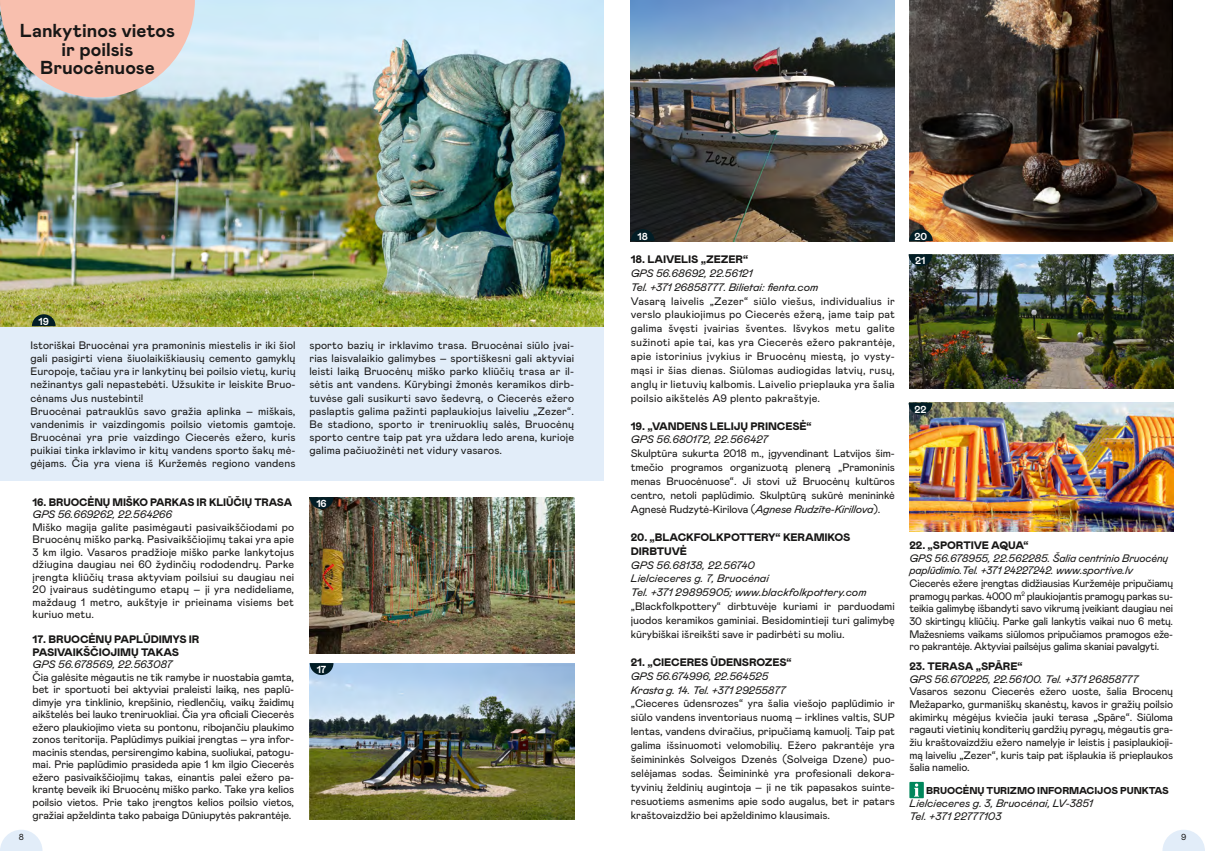
<style>
.page{position:relative;width:1205px;height:851px;background:#fff}
.page>*{position:absolute;margin:0;border:0;box-sizing:border-box;transform-origin:0 0}
.t1{font:700 18.75px/18.8px "Mabry Pro";color:#181716;text-align:center}
.t2{font:10.88px/13.9px "Mabry Pro";letter-spacing:.01em;color:#181716;text-align:justify}
.t3{font:italic 10.88px/13.9px "Mabry Pro";letter-spacing:-.01em;color:#181716}
.t4{font:900 10.88px/12.5px "Mabry Pro";letter-spacing:-.01em;color:#181716}
.t5{font:700 10.12px "Mabry Pro";letter-spacing:-.01em;color:#fff}
.t6{font:900 10px "Mabry Pro";letter-spacing:-.01em;color:#181716}
.t7{font:8.75px "Mabry Pro";color:#181716}
.s1{font-style:italic}
</style>
<div class="page">
<svg style="left:0;top:830px;width:43px;height:20px"></svg>
<svg style="left:1162px;top:830px;width:43px;height:20px"></svg>
<img style="left:310px;top:497px;width:265px;height:156px">
<img style="left:631px;top:0;width:264px;height:241px">
<img style="left:909px;top:0;width:263px;height:241px">
<img style="left:909px;top:403px;width:264px;height:128px">
<div style="left:0;top:102px;width:603px;height:378px;background:#e2edf9"></div>
<img style="left:0;top:0;width:603px;height:326px">
<svg style="left:0;top:0;width:195px;height:97px;background:#e3bbad"></svg>
<img style="left:310px;top:663px;width:265px;height:156px">
<svg style="left:310px;top:497px;width:23px;height:12px"></svg>
<img style="left:909px;top:254px;width:264px;height:135px">
<svg style="left:908px;top:254px;width:24px;height:12px"></svg>
<svg style="left:908px;top:403px;width:24px;height:11px"></svg>
<svg style="left:310px;top:663px;width:23px;height:12px"></svg>
<svg style="left:32px;top:314px;width:24px;height:12px"></svg>
<svg style="left:631px;top:229px;width:23px;height:12px"></svg>
<svg style="left:909px;top:229px;width:24px;height:12px"></svg>
<div style="left:909px;top:781px;width:15px;height:17px;background:#00875c"></div>
<svg style="left:914px;top:783px;width:5px;height:13px"></svg>
<h1 class="t1" style="left:20px;top:20px;width:157px">Lankytinos vietos ir poilsis<br>Bruocėnuose</h1>
<p class="t5" style="left:39px;top:314px;width:12px">19</p>
<p class="t2" style="left:30px;top:338px;width:267px;line-height:13.1px;text-align:left">Istoriškai Bruocėnai yra pramoninis miestelis ir iki šiol gali pasigirti viena šiuolaikiškiausių cemento gamyklų Europoje, tačiau yra ir lankytinų bei poilsio vietų, kurių nežinantys gali nepastebėti. Užsukite ir leiskite Bruo&shy;cėnams Jus nustebinti!<br>Bruocėnai patrauklūs savo gražia aplinka – miškais, vandenimis ir vaizdingomis poilsio vietomis gamtoje.<br>Bruocėnai yra prie vaizdingo Ciecerės ežero, kuris puikiai tinka irklavimo ir kitų vandens sporto šakų mė&shy;gėjams. Čia yra viena iš Kuržemės regiono vandens</p>
<p class="t2" style="left:309px;top:338px;width:266px;line-height:13.1px">sporto bazių ir irklavimo trasa. Bruocėnai siūlo įvai&shy;rias laisvalaikio galimybes – sportiškesni gali aktyviai leisti laiką Bruocėnų miško parko kliūčių trasa ar il&shy;sėtis ant vandens. Kūrybingi žmonės keramikos dirb&shy;tuvėse gali susikurti savo šedevrą, o Ciecerės ežero paslaptis galima pažinti paplaukiojus laiveliu „Zezer“.<br>Be stadiono, sporto ir treniruoklių salės, Bruocėnų sporto centre taip pat yra uždara ledo arena, kurioje galima pačiuožinėti net vidury vasaros.</p>
<p class="t4" style="left:33px;top:495px;width:261px">16. BRUOCĖNŲ MIŠKO PARKAS IR KLIŪČIŲ TRASA</p>
<p class="t3" style="left:33px;top:507px;width:141px">GPS 56.669262, 22.564266</p>
<p class="t2" style="left:33px;top:520px;width:263px;line-height:12.5px">Miško magija galite pasimėgauti pasivaikščiodami po Bruocėnų miško parką. Pasivaikščiojimų takai yra apie 3 km ilgio. Vasaros pradžioje miško parke lankytojus džiugina daugiau nei 60 žydinčių rododendrų. Parke įrengta kliūčių trasa aktyviam poilsiui su daugiau nei 20 įvairaus sudėtingumo etapų – ji yra nedideliame, maždaug 1 metro, aukštyje ir prieinama visiems bet kuriuo metu.</p>
<p class="t4" style="left:33px;top:633px;width:168px">17. BRUOCĖNŲ PAPLŪDIMYS IR<br>PASIVAIKŠČIOJIMŲ TAKAS</p>
<p class="t3" style="left:33px;top:657px;width:141px">GPS 56.678569, 22.563087</p>
<p class="t2" style="left:33px;top:670px;width:263px;line-height:12.5px">Čia galėsite mėgautis ne tik ramybe ir nuostabia gamta, bet ir sportuoti bei aktyviai praleisti laiką, nes paplū&shy;dimyje yra tinklinio, krepšinio, riedlenčių, vaikų žaidimų aikštelės bei lauko treniruokliai. Čia yra oficiali Ciecerės ežero plaukiojimo vieta su pontonu, ribojančiu plaukimo zonos teritorija. Paplūdimys puikiai įrengtas – yra infor&shy;macinis stendas, persirengimo kabina, suoliukai, patogu&shy;mai. Prie paplūdimio prasideda apie 1 km ilgio Ciecerės ežero pasivaikščiojimų takas, einantis palei ežero pa&shy;krantę beveik iki Bruocėnų miško parko. Take yra kelios poilsio vietos. Prie tako įrengtos kelios poilsio vietos, gražiai apželdinta tako pabaiga Dūniupytės pakrantėje.</p>
<p class="t5" style="left:316px;top:496px;width:12px">16</p>
<p class="t5" style="left:317px;top:662px;width:11px">17</p>
<p class="t5" style="left:637px;top:229px;width:12px">18</p>
<p class="t5" style="left:914px;top:229px;width:14px">20</p>
<p class="t4" style="left:631px;top:252px;width:119px">18. LAIVELIS „ZEZER“</p>
<p class="t3" style="left:631px;top:265px;width:189px">GPS 56.68692, 22.56121<br>Tel. +371 26858777. Bilietai: fienta.com</p>
<p class="t2" style="left:631px;top:293px;width:266px">Vasarą laivelis „Zezer“ siūlo viešus, individualius ir verslo plaukiojimus po Ciecerės ežerą, jame taip pat galima švęsti įvairias šventes. Išvykos metu galite sužinoti apie tai, kas yra Ciecerės ežero pakrantėje, apie istorinius įvykius ir Bruocėnų miestą, jo vysty&shy;mąsi ir šias dienas. Siūlomas audiogidas latvių, rusų, anglų ir lietuvių kalbomis. Laivelio prieplauka yra šalia poilsio aikštelės A9 plento pakraštyje.</p>
<p class="t4" style="left:631px;top:419px;width:182px">19. „VANDENS LELIJŲ PRINCESĖ“</p>
<p class="t3" style="left:631px;top:432px;width:139px">GPS 56.680172, 22.566427</p>
<p class="t2" style="left:631px;top:446px;width:266px">Skulptūra sukurta 2018 m., įgyvendinant Latvijos šim&shy;tmečio programos organizuotą plenerą „Pramoninis menas Bruocėnuose“. Ji stovi už Bruocėnų kultūros centro, netoli paplūdimio. Skulptūrą sukūrė menininkė Agnesė Rudzytė-Kirilova (<span class="s1">Agnese Rudzīte-Kirillova</span>).</p>
<p class="t4" style="left:631px;top:529px;width:221px;line-height:13.9px">20. „BLACKFOLKPOTTERY“ KERAMIKOS<br>DIRBTUVĖ</p>
<p class="t3" style="left:631px;top:557px;width:237px">GPS 56.68138, 22.56740<br>Lielcieceres g. 7, Bruocėnai<br>Tel. +371 29895905; www.blackfolkpottery.com</p>
<p class="t2" style="left:631px;top:599px;width:265px">„Blackfolkpottery“ dirbtuvėje kuriami ir parduodami juodos keramikos gaminiai. Besidomintieji turi galimybę kūrybiškai išreikšti save ir padirbėti su moliu.</p>
<p class="t4" style="left:631px;top:655px;width:162px">21. „CIECERES ŪDENSROZES“</p>
<p class="t3" style="left:631px;top:668px;width:156px">GPS 56.674996, 22.564525<br>Krasta g. 14. Tel. +371 29255877</p>
<p class="t2" style="left:631px;top:696px;width:266px">„Cieceres ūdensrozes“ yra šalia viešojo paplūdimio ir siūlo vandens inventoriaus nuomą – irklines valtis, SUP lentas, vandens dviračius, pripučiamą kamuolį. Taip pat galima išsinuomoti velomobilių. Ežero pakrantėje yra šeimininkės Solveigos Dzenės (Solveiga Dzene) puo&shy;selėjamas sodas. Šeimininkė yra profesionali dekora&shy;tyvinių želdinių augintoja – ji ne tik papasakos suinte&shy;resuotiems asmenims apie sodo augalus, bet ir patars kraštovaizdžio bei apželdinimo klausimais.</p>
<p class="t5" style="left:915px;top:253px;width:12px">21</p>
<p class="t5" style="left:914px;top:402px;width:14px">22</p>
<p class="t4" style="left:909px;top:538px;width:121px">22. „SPORTIVE AQUA“</p>
<p class="t3" style="left:909px;top:551px;width:260px;line-height:12.6px">GPS 56.678955, 22.562285. Šalia centrinio Bruocėnų paplūdimio.Tel. +371 24227242. www.sportive.lv</p>
<p class="t2" style="left:909px;top:576px;width:265px;line-height:12.6px">Ciecerės ežere įrengtas didžiausias Kuržemėje pripučiamų pramogų parkas. 4000 m<sup>2</sup> plaukiojantis pramogų parkas su&shy;teikia galimybę išbandyti savo vikrumą įveikiant daugiau nei 30 skirtingų kliūčių. Parke gali lankytis vaikai nuo 6 metų.<br>Mažesniems vaikams siūlomos pripučiamos pramogos eže&shy;ro pakrantėje. Aktyviai pailsėjus galima skaniai pavalgyti.</p>
<p class="t4" style="left:909px;top:659px;width:115px">23. TERASA „SPĀRE“</p>
<p class="t3" style="left:909px;top:671px;width:230px">GPS 56.670225, 22.56100. Tel. +371 26858777</p>
<p class="t2" style="left:909px;top:684px;width:265px;line-height:12.6px">Vasaros sezonu Ciecerės ežero uoste, šalia Brocenų Mežaparko, gurmaniškų skanėstų, kavos ir gražių poilsio akimirkų mėgėjus kviečia jauki terasa „Spāre“. Siūloma ragauti vietinių konditerių gardžių pyragų, mėgautis gra&shy;žiu kraštovaizdžiu ežero namelyje ir leistis į pasiplaukioji&shy;mą laiveliu „Zezer“, kuris taip pat išplaukia iš prieplaukos šalia namelio.</p>
<p class="t6" style="left:926px;top:783px;width:244px">BRUOCĖNŲ TURIZMO INFORMACIJOS PUNKTAS</p>
<p class="t3" style="left:909px;top:796px;width:185px;line-height:12.6px">Lielcieceres g. 3, Bruocėnai, LV-3851<br>Tel. +371 22777103</p>
<p class="t7" style="left:19px;top:831px;width:7px">8</p>
<p class="t7" style="left:1181px;top:831px;width:7px">9</p>
</div>
